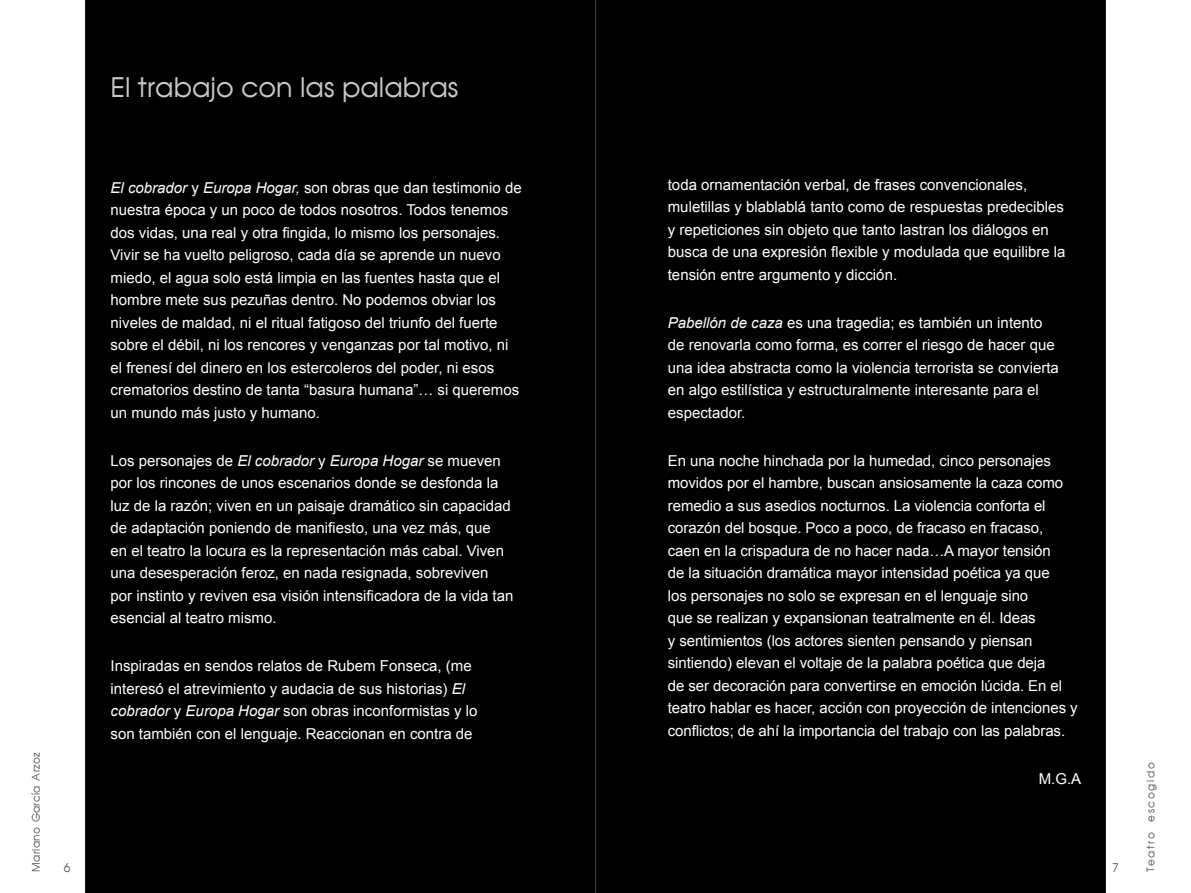
<style>
.page{position:relative;width:1191px;height:893px;background:#fff}
.page>*{position:absolute;margin:0;border:0;box-sizing:border-box;transform-origin:0 0}
.PERSONAJE_NOMBRE{font:27px "Avalon Plain";color:#c7c8ca}
.PERSONAJE_NOMBRE-2{font:15px/22.5px "Arial";color:#fff}
.t1{font:12px "Avalon Plain";color:#58595b}
.t2{font:10.5px "Avalon Plain";letter-spacing:.03em;color:#58595b}
.t3{font:10.5px "Avalon Plain";letter-spacing:.155em;color:#58595b}
.s1{font-style:italic}
</style>
<div class="page">
<div style="left:86px;top:1px;width:509px;height:891px;background:#000"></div>
<div style="left:596px;top:1px;width:509px;height:891px;background:#000"></div>
<p class="PERSONAJE_NOMBRE" style="left:111px;top:70px;width:349px">El trabajo con las palabras</p>
<p class="t2" style="left:29px;top:872px;width:121px;rotate:-90deg">Mariano García Arzoz</p>
<p class="PERSONAJE_NOMBRE-2" style="left:111px;top:177px;width:413px"><span class="s1">El cobrador</span> y <span class="s1">Europa Hogar,</span> son obras que dan testimonio de nuestra época y un poco de todos nosotros. Todos tenemos dos vidas, una real y otra fingida, lo mismo los personajes.<br>Vivir se ha vuelto peligroso, cada día se aprende un nuevo miedo, el agua solo está limpia en las fuentes hasta que el hombre mete sus pezuñas dentro. No podemos obviar los niveles de maldad, ni el ritual fatigoso del triunfo del fuerte sobre el débil, ni los rencores y venganzas por tal motivo, ni el frenesí del dinero en los estercoleros del poder, ni esos crematorios destino de tanta “basura humana”… si queremos un mundo más justo y humano.</p>
<p class="PERSONAJE_NOMBRE-2" style="left:111px;top:450px;width:404px">Los personajes de <span class="s1">El cobrador</span> y <span class="s1">Europa Hogar</span> se mueven por los rincones de unos escenarios donde se desfonda la luz de la razón; viven en un paisaje dramático sin capacidad de adaptación poniendo de manifiesto, una vez más, que<br>en el teatro la locura es la representación más cabal. Viven una desesperación feroz, en nada resignada, sobreviven por instinto y reviven esa visión intensificadora de la vida tan esencial al teatro mismo.</p>
<p class="PERSONAJE_NOMBRE-2" style="left:111px;top:655px;width:368px">Inspiradas en sendos relatos de Rubem Fonseca, (me interesó el atrevimiento y audacia de sus historias) <span class="s1">El cobrador</span> y <span class="s1">Europa Hogar</span> son obras inconformistas y lo son también con el lenguaje. Reaccionan en contra de</p>
<p class="PERSONAJE_NOMBRE-2" style="left:668px;top:173px;width:399px">toda ornamentación verbal, de frases convencionales, muletillas y blablablá tanto como de respuestas predecibles y repeticiones sin objeto que tanto lastran los diálogos en busca de una expresión flexible y modulada que equilibre la tensión entre argumento y dicción.</p>
<p class="PERSONAJE_NOMBRE-2" style="left:668px;top:311px;width:392px"><span class="s1">Pabellón de caza</span> es una tragedia; es también un intento de renovarla como forma, es correr el riesgo de hacer que una idea abstracta como la violencia terrorista se convierta en algo estilística y estructuralmente interesante para el espectador.</p>
<p class="PERSONAJE_NOMBRE-2" style="left:668px;top:449px;width:411px">En una noche hinchada por la humedad, cinco personajes movidos por el hambre, buscan ansiosamente la caza como remedio a sus asedios nocturnos. La violencia conforta el corazón del bosque. Poco a poco, de fracaso en fracaso, caen en la crispadura de no hacer nada…A mayor tensión<br>de la situación dramática mayor intensidad poética ya que<br>los personajes no solo se expresan en el lenguaje sino<br>que se realizan y expansionan teatralmente en él. Ideas<br>y sentimientos (los actores sienten pensando y piensan sintiendo) elevan el voltaje de la palabra poética que deja<br>de ser decoración para convertirse en emoción lúcida. En el teatro hablar es hacer, acción con proyección de intenciones y conflictos; de ahí la importancia del trabajo con las palabras.</p>
<p class="PERSONAJE_NOMBRE-2" style="left:1038px;top:767px;width:44px">M.G.A</p>
<p class="t1" style="left:64px;top:860px;width:8px">6</p>
<p class="t1" style="left:1112px;top:860px;width:8px">7</p>
<p class="t3" style="left:1144px;top:872px;width:111px;rotate:-90deg">Teatro escogido</p>
</div>
